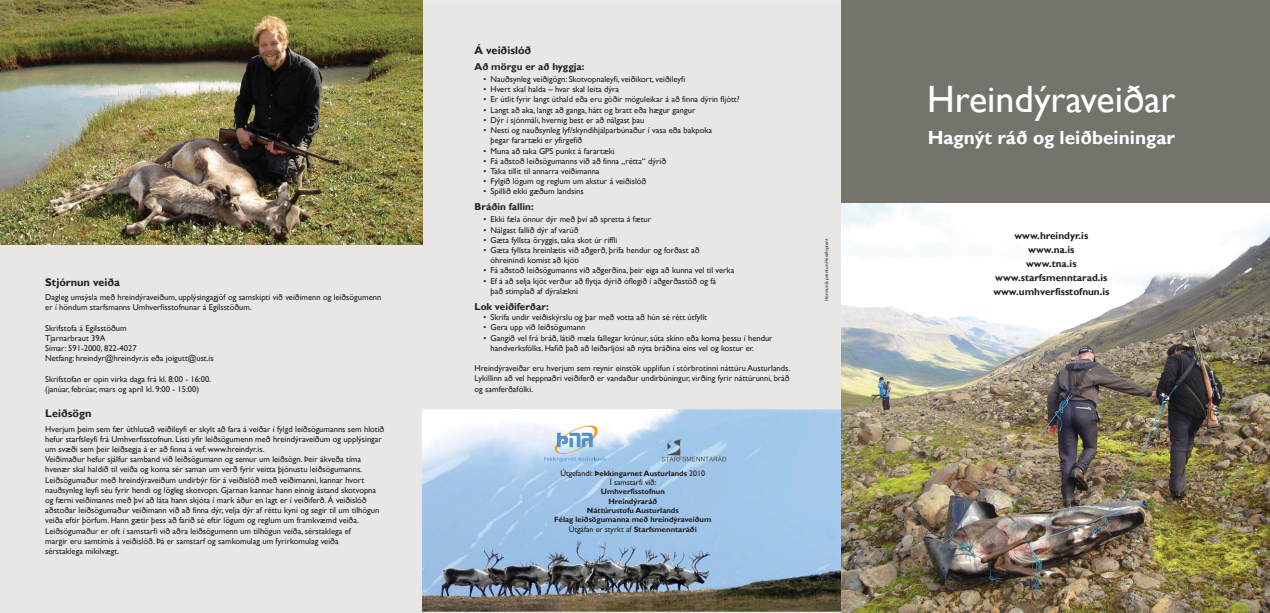
<style>
.page{position:relative;width:1270px;height:613px;background:#fff}
.page>*{position:absolute;margin:0;border:0;box-sizing:border-box;transform-origin:0 0}
.t1{font:38px "Gill Sans";color:#fff}
.t2{font:700 19px "Gill Sans";color:#fff}
.t3{font:700 11px "Gill Sans";color:#231f20}
.t4{font:700 10px/14px "Gill Sans";color:#231f20;text-align:center}
.t5{font:8.5px/10.2px "Gill Sans";color:#231f20}
.t6{font:8px "Gill Sans";color:#231f20}
.t7{font:700 7.7px/9.4px "Gill Sans";color:#231f20;text-align:center}
.t8{font:4.7px "Myriad Pro";color:#231f20}
.s1{font-weight:400;font-size:8px}
.s2{font-weight:700;font-size:7.7px}
</style>
<div class="page">
<div style="left:0;top:0;width:842px;height:612px;background:#e8e7e6"></div>
<img style="left:422px;top:409px;width:420px;height:202px">
<img style="left:842px;top:202px;width:428px;height:410px">
<div style="left:842px;top:0;width:428px;height:202px;background:#75736c"></div>
<svg style="left:544px;top:425px;width:62px;height:36px"></svg>
<img style="left:0;top:0;width:422px;height:244px">
<img style="left:660px;top:437px;width:68px;height:25px">
<p class="t3" style="left:45px;top:275px;width:76px">Stjórnun veiða</p>
<p class="t5" style="left:45px;top:292px;width:337px">Dagleg umsýsla með hreindýraveiðum, upplýsingagjöf og samskipti við veiðimenn og leiðsögumenn er í höndum starfsmanns Umhverfisstofnunar á Egilsstöðum.</p>
<p class="t5" style="left:45px;top:322px;width:170px">Skrifstofa á Egilsstöðum<br>Tjarnarbraut 39A<br>Símar: 591-2000, 822-4027<br>Netfang: hreindyr@hreindyr.is eða joigutt@ust.is</p>
<p class="t5" style="left:45px;top:373px;width:167px">Skrifstofan er opin virka daga frá kl. 8:00 - 16:00. (janúar, febrúar, mars og apríl kl. 9:00 - 15:00)</p>
<p class="t3" style="left:45px;top:407px;width:48px">Leiðsögn</p>
<p class="t5" style="left:45px;top:423px;width:341px">Hverjum þeim sem fær úthlutað veiðileyfi er skylt að fara á veiðar í fylgd leiðsögumanns sem hlotið hefur starfsleyfi frá Umhverfisstofnun. Listi yfir leiðsögumenn með hreindýraveiðum og upplýsingar um svæði sem þeir leiðsegja á er að finna á vef: www.hreindyr.is.<br>Veiðimaður hefur sjálfur samband við leiðsögumann og semur um leiðsögn. Þeir ákveða tíma hvenær skal haldið til veiða og koma sér saman um verð fyrir veitta þjónustu leiðsögumanns.<br>Leiðsögumaður með hreindýraveiðum undirbýr för á veiðislóð með veiðimanni, kannar hvort nauðsynleg leyfi séu fyrir hendi og lögleg skotvopn. Gjarnan kannar hann einnig ástand skotvopna og færni veiðimanns með því að láta hann skjóta í mark áður en lagt er í veiðiferð. Á veiðislóð aðstoðar leiðsögumaður veiðimann við að finna dýr, velja dýr af réttu kyni og segir til um tilhögun veiða eftir þörfum. Hann gætir þess að farið sé eftir lögum og reglum um framkvæmd veiða.<br>Leiðsögumaður er oft í samstarfi við aðra leiðsögumenn um tilhögun veiða, sérstaklega ef<br>margir eru samtímis á veiðislóð. Þá er samstarf og samkomulag um fyrirkomulag veiða<br>sérstaklega mikilvægt.</p>
<p class="t3" style="left:475px;top:44px;width:58px">Á veiðislóð</p>
<p class="t4" style="left:475px;top:59px;width:111px">Að mörgu er að hyggja:</p>
<p class="t5" style="left:484px;top:74px;width:203px">• Nauðsynleg veiðigögn: Skotvopnaleyfi, veiðikort, veiðileyfi</p>
<p class="t5" style="left:484px;top:84px;width:137px">• Hvert skal halda – hvar skal leita dýra</p>
<p class="t5" style="left:484px;top:94px;width:257px">• Er útlit fyrir langt úthald eða eru góðir möguleikar á að finna dýrin fljótt?</p>
<p class="t5" style="left:484px;top:104px;width:213px">• Langt að aka, langt að ganga, hátt og bratt eða hægur gangur</p>
<p class="t5" style="left:484px;top:115px;width:162px">• Dýr í sjónmáli, hvernig best er að nálgast þau</p>
<p class="t5" style="left:491px;top:125px;width:223px;text-indent:-7px">• Nesti og nauðsynleg lyf/skyndihjálparbúnaður í vasa eða bakpoka þegar farartæki er yfirgefið</p>
<p class="t5" style="left:484px;top:145px;width:133px">• Muna að taka GPS punkt á farartæki</p>
<p class="t5" style="left:484px;top:155px;width:184px">• Fá aðstoð leiðsögumanns við að finna ,,rétta“ dýrið</p>
<p class="t5" style="left:484px;top:166px;width:117px">• Taka tillit til annarra veiðimanna</p>
<p class="t5" style="left:484px;top:176px;width:164px">• Fylgið lögum og reglum um akstur á veiðislóð</p>
<p class="t5" style="left:484px;top:186px;width:102px">• Spillið ekki gæðum landsins</p>
<p class="t4" style="left:475px;top:200px;width:61px">Bráðin fallin:</p>
<p class="t5" style="left:484px;top:214px;width:169px">• Ekki fæla önnur dýr með því að spretta á fætur</p>
<p class="t5" style="left:484px;top:224px;width:97px">• Nálgast fallið dýr af varúð</p>
<p class="t5" style="left:484px;top:234px;width:135px">• Gæta fyllsta öryggis, taka skot úr riffli</p>
<p class="t5" style="left:491px;top:245px;width:210px;text-indent:-7px">• Gæta fyllsta hreinlætis við aðgerð, þrífa hendur og forðast að óhreinindi komist að kjöti</p>
<p class="t5" style="left:484px;top:265px;width:252px">• Fá aðstoð leiðsögumanns við aðgerðina, þeir eiga að kunna vel til verka</p>
<p class="t5" style="left:491px;top:275px;width:227px;text-indent:-7px">• Ef á að selja kjöt verður að flytja dýrið óflegið í aðgerðastöð og fá það stimplað af dýralækni</p>
<p class="t4" style="left:475px;top:299px;width:76px">Lok veiðiferðar:</p>
<p class="t5" style="left:484px;top:312px;width:225px">• Skrifa undir veiðiskýrslu og þar með votta að hún sé rétt útfyllt</p>
<p class="t5" style="left:484px;top:322px;width:103px">• Gera upp við leiðsögumann</p>
<p class="t5" style="left:491px;top:332px;width:284px;text-indent:-7px">• Gangið vel frá bráð, látið mæla fallegar krúnur, súta skinn eða koma þessu í hendur handverksfólks. Hafið það að leiðarljósi að nýta bráðina eins vel og kostur er.</p>
<p class="t5" style="left:475px;top:363px;width:317px;text-align:justify">Hreindýraveiðar eru hverjum sem reynir einstök upplifun í stórbrotinni náttúru Austurlands.<br>Lykillinn að vel heppnaðri veiðiferð er vandaður undirbúningur, virðing fyrir náttúrunni, bráð og samferðafólki.</p>
<p class="t7" style="left:560px;top:468px;width:146px"><span class="s1">Útgefandi:</span> Þekkingarnet Austurlands <span class="s1">2010</span></p>
<p class="t6" style="left:610px;top:477px;width:48px">Í samstarfi við:</p>
<p class="t7" style="left:554px;top:486px;width:159px">Umhverfisstofnun<br>Hreindýraráð<br>Náttúrustofu Austurlands<br>Félag leiðsögumanna með hreindýraveiðum</p>
<p class="t6" style="left:569px;top:524px;width:129px">Útgáfan er styrkt af <span class="s2">Starfsmenntaráði</span></p>
<p class="t8" style="left:825px;top:300px;width:64px;rotate:-90deg">Hönnun &amp; prentun Héraðsprent</p>
<h1 class="t1" style="left:927px;top:77px;width:250px">Hreindýraveiðar</h1>
<h2 class="t2" style="left:928px;top:126px;width:249px">Hagnýt ráð og leiðbeiningar</h2>
<p class="t4" style="left:993px;top:228px;width:118px">www.hreindyr.is www.na.is<br>www.tna.is www.starfsmenntarad.is www.umhverfisstofnun.is</p>
</div>
